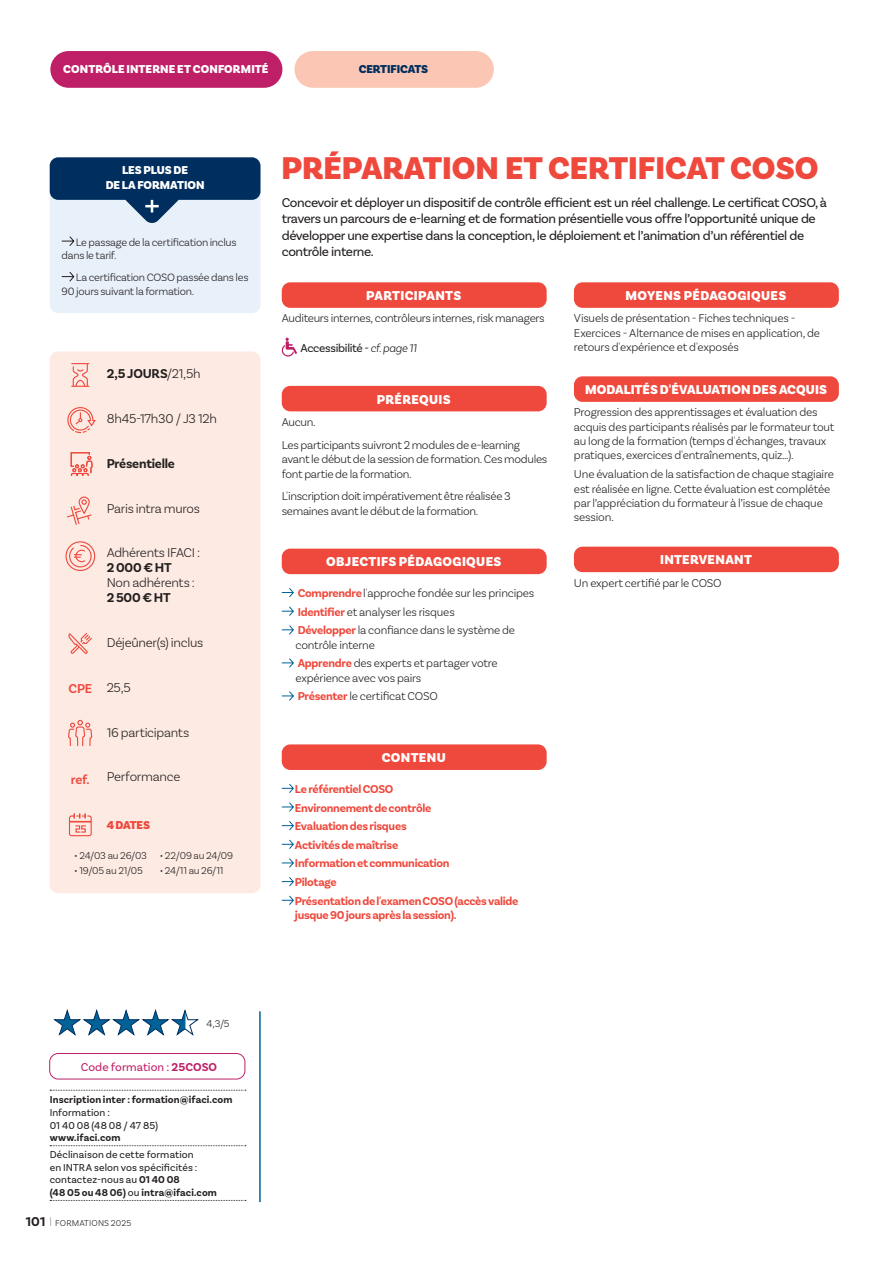
<style>
.page{position:relative;width:893px;height:1263px;background:#fff}
.page>*{position:absolute;margin:0;border:0;box-sizing:border-box;transform-origin:0 0}
.TitreContrInterne{font:900 33px "Basic Sans";color:#ef483c}
.Chapo2025{font:13.5px/16.2px "Basic Sans";letter-spacing:-.03em;color:#231f20}
.t1{font:300 13.5px/15px "Basic Sans";letter-spacing:-.02em;color:#231f20}
.t2{font:900 13.5px "Basic Sans";letter-spacing:.025em;color:#fff}
.t3{font:900 13.5px "Basic Sans";letter-spacing:.005em;color:#fff}
.t4{font:700 13.5px "Basic Sans";letter-spacing:-.015em;color:#231f20}
.t5{font:600 13.5px "Basic Sans";letter-spacing:-.02em;color:#ef483c}
.TexteCourant2025{font:300 12px/14.4px "Basic Sans";letter-spacing:-.02em;color:#231f20}
.TexteCourant2025-2{font:700 12px/14.4px "Basic Sans";letter-spacing:-.02em;color:#ef483c}
.t6{font:900 12px "Basic Sans";letter-spacing:.005em;color:#fff}
.t7{font:12px "Basic Sans";letter-spacing:-.025em;color:#231f20}
.t8{font:12px "Basic Sans";letter-spacing:.005em;color:#bf1f67}
.t9{font:900 12px "Basic Sans";letter-spacing:-.005em;color:#002e5e}
.t10{font:900 12px "Basic Sans";letter-spacing:-.025em;color:#ef483c}
.t11{font:300 11.25px/13.5px "Basic Sans";letter-spacing:-.025em;color:#231f20}
.t12{font:700 10.5px/12.6px "Basic Sans";letter-spacing:.01em;color:#231f20}
.t13{font:300 10.5px "Basic Sans";letter-spacing:-.015em;color:#231f20}
.t14{font:10.5px/12.6px "Basic Sans";letter-spacing:.01em;color:#231f20}
.t15{font:300 9px "Basic Sans";letter-spacing:.015em;color:#231f20}
.s1{font-weight:300}
.s2{font-weight:700}
.s3{font-weight:300;font-style:italic}
.s4{font-weight:700;color:#ef483c}
.s5{font-weight:400}
.s6{font-weight:700;font-size:13.5px}
.s7{font-weight:100;font-size:13.5px}
</style>
<div class="page">
<div style="left:294px;top:51px;width:200px;height:37px;background:#fbc6b4;border-radius:18px"></div>
<div style="left:50px;top:51px;width:232px;height:37px;background:#bf1f67;border-radius:18px"></div>
<div style="left:50px;top:351px;width:210px;height:542px;background:#fdebe3;border-radius:9px"></div>
<svg style="left:50px;top:1090px;width:196px;height:1px"></svg>
<svg style="left:50px;top:1145px;width:196px;height:1px"></svg>
<svg style="left:50px;top:1200px;width:196px;height:1px"></svg>
<div style="left:49px;top:1053px;width:196px;height:26px;border:1px solid #bf1f67;border-radius:9px"></div>
<div style="left:50px;top:157px;width:210px;height:156px;background:#e8f0f9;border-radius:9px"></div>
<div style="left:50px;top:157px;width:210px;height:43px;background:#002e5e;border-radius:9px"></div>
<svg style="left:61px;top:236px;width:14px;height:10px"></svg>
<svg style="left:61px;top:272px;width:14px;height:10px"></svg>
<svg style="left:123px;top:199px;width:58px;height:24px"></svg>
<svg style="left:71px;top:363px;width:18px;height:24px"></svg>
<div style="left:66px;top:541px;width:29px;height:30px;border:1px solid #ef483c;border-radius:50%"></div>
<svg style="left:69px;top:544px;width:23px;height:24px"></svg>
<svg style="left:69px;top:720px;width:23px;height:26px"></svg>
<svg style="left:68px;top:632px;width:24px;height:22px"></svg>
<div style="left:282px;top:282px;width:265px;height:26px;background:#ef483c;border-radius:9px"></div>
<svg style="left:282px;top:338px;width:15px;height:19px"></svg>
<div style="left:282px;top:386px;width:265px;height:25px;background:#ef483c;border-radius:9px"></div>
<div style="left:282px;top:549px;width:265px;height:25px;background:#ef483c;border-radius:9px"></div>
<svg style="left:281px;top:588px;width:13px;height:10px"></svg>
<svg style="left:281px;top:606px;width:13px;height:10px"></svg>
<svg style="left:281px;top:625px;width:13px;height:10px"></svg>
<svg style="left:281px;top:658px;width:13px;height:10px"></svg>
<svg style="left:281px;top:691px;width:13px;height:10px"></svg>
<div style="left:282px;top:744px;width:265px;height:26px;background:#ef483c;border-radius:9px"></div>
<svg style="left:281px;top:783px;width:13px;height:10px"></svg>
<svg style="left:281px;top:802px;width:13px;height:10px"></svg>
<svg style="left:281px;top:821px;width:13px;height:10px"></svg>
<svg style="left:281px;top:839px;width:13px;height:10px"></svg>
<svg style="left:281px;top:858px;width:13px;height:10px"></svg>
<svg style="left:281px;top:877px;width:13px;height:10px"></svg>
<svg style="left:281px;top:895px;width:13px;height:10px"></svg>
<div style="left:574px;top:282px;width:265px;height:26px;background:#ef483c;border-radius:9px"></div>
<div style="left:574px;top:376px;width:265px;height:26px;background:#ef483c;border-radius:9px"></div>
<div style="left:574px;top:547px;width:265px;height:25px;background:#ef483c;border-radius:9px"></div>
<svg style="left:67px;top:407px;width:29px;height:118px"></svg>
<hr style="left:260px;top:1011px;width:1px;height:191px;background:#016298">
<svg style="left:53px;top:1009px;width:146px;height:27px"></svg>
<svg style="left:68px;top:813px;width:24px;height:24px"></svg>
<p class="t6" style="left:63px;top:62px;width:207px">CONTRÔLE INTERNE ET CONFORMITÉ</p>
<p class="t9" style="left:359px;top:62px;width:71px">CERTIFICATS</p>
<p class="t6" style="left:122px;top:163px;width:67px">LES PLUS DE</p>
<p class="t6" style="left:106px;top:177px;width:100px">DE LA FORMATION</p>
<p class="t11" style="left:62px;top:235px;width:176px;text-indent:14px">Le passage de la certification inclus dans le tarif.</p>
<p class="t11" style="left:62px;top:271px;width:188px;text-indent:14px">La certification COSO passée dans les<br>90 jours suivant la formation.</p>
<p class="t5" style="left:69px;top:681px;width:25px">CPE</p>
<p class="t5" style="left:71px;top:771px;width:20px">ref.</p>
<p class="t4" style="left:107px;top:366px;width:96px">2,5 JOURS<span class="s1">/21,5h</span></p>
<p class="t1" style="left:107px;top:411px;width:112px">8h45-17h30 / J3 12h</p>
<p class="t4" style="left:107px;top:455px;width:70px">Présentielle</p>
<p class="t1" style="left:107px;top:500px;width:95px">Paris intra muros</p>
<p class="t1" style="left:107px;top:545px;width:95px">Adhérents IFACI :<br><span class="s2">2 000 € HT<br></span>Non adhérents :<br><span class="s2">2 500 € HT</span></p>
<p class="t1" style="left:107px;top:635px;width:98px">Déjeûner(s) inclus</p>
<p class="t1" style="left:107px;top:680px;width:26px">25,5</p>
<p class="t1" style="left:107px;top:724px;width:84px">16 participants</p>
<p class="t1" style="left:107px;top:769px;width:75px">Performance</p>
<p class="t10" style="left:107px;top:818px;width:45px">4 DATES</p>
<p class="t13" style="left:74px;top:850px;width:74px">• 24/03 au 26/03</p>
<p class="t13" style="left:74px;top:865px;width:70px">• 19/05 au 21/05</p>
<p class="t13" style="left:160px;top:850px;width:75px">• 22/09 au 24/09</p>
<p class="t13" style="left:160px;top:865px;width:65px">• 24/11 au 26/11</p>
<p class="TitreContrInterne" style="left:281px;top:148px;width:539px">PRÉPARATION ET CERTIFICAT COSO</p>
<p class="Chapo2025" style="left:282px;top:195px;width:547px">Concevoir et déployer un dispositif de contrôle efficient est un réel challenge. Le certificat COSO, à travers un parcours de e-learning et de formation présentielle vous offre l’opportunité unique de développer une expertise dans la conception, le déploiement et l’animation d’un référentiel de contrôle interne.</p>
<p class="t2" style="left:366px;top:287px;width:96px">PARTICIPANTS</p>
<p class="TexteCourant2025" style="left:282px;top:311px;width:264px">Auditeurs internes, contrôleurs internes, risk managers</p>
<p class="t7" style="left:300px;top:341px;width:118px">Accessibilité - <span class="s3">cf. page 11</span></p>
<p class="t2" style="left:377px;top:391px;width:76px">PRÉREQUIS</p>
<p class="TexteCourant2025" style="left:282px;top:414px;width:36px">Aucun.</p>
<p class="TexteCourant2025" style="left:282px;top:437px;width:267px">Les participants suivront 2 modules de e-learning avant le début de la session de formation. Ces modules font partie de la formation.</p>
<p class="TexteCourant2025" style="left:282px;top:489px;width:230px">L'inscription doit impérativement être réalisée 3 semaines avant le début de la formation.</p>
<p class="t2" style="left:626px;top:287px;width:162px">MOYENS PÉDAGOGIQUES</p>
<p class="TexteCourant2025" style="left:574px;top:311px;width:248px">Visuels de présentation - Fiches techniques -<br>Exercices - Alternance de mises en application, de retours d'expérience et d'exposés</p>
<p class="t3" style="left:585px;top:381px;width:243px">MODALITÉS D'ÉVALUATION DES ACQUIS</p>
<p class="TexteCourant2025" style="left:574px;top:405px;width:262px">Progression des apprentissages et évaluation des acquis des participants réalisés par le formateur tout au long de la formation (temps d'échanges, travaux pratiques, exercices d'entraînements, quiz…).</p>
<p class="TexteCourant2025" style="left:574px;top:467px;width:261px">Une évaluation de la satisfaction de chaque stagiaire est réalisée en ligne. Cette évaluation est complétée par l’appréciation du formateur à l’issue de chaque session.</p>
<p class="t2" style="left:660px;top:552px;width:93px">INTERVENANT</p>
<p class="TexteCourant2025" style="left:574px;top:575px;width:149px">Un expert certifié par le COSO</p>
<p class="t2" style="left:326px;top:554px;width:177px">OBJECTIFS PÉDAGOGIQUES</p>
<p class="TexteCourant2025" style="left:298px;top:586px;width:238px"><span class="s4">Comprendre</span> l'approche fondée sur les principes</p>
<p class="TexteCourant2025" style="left:298px;top:604px;width:159px"><span class="s4">Identifier</span> et analyser les risques</p>
<p class="TexteCourant2025" style="left:296px;top:623px;width:221px"><span class="s4">Développer</span> la confiance dans le système de contrôle interne</p>
<p class="TexteCourant2025" style="left:296px;top:656px;width:204px"><span class="s4">Apprendre</span> des experts et partager votre expérience avec vos pairs</p>
<p class="TexteCourant2025" style="left:298px;top:689px;width:142px"><span class="s4">Présenter</span> le certificat COSO</p>
<p class="t2" style="left:382px;top:749px;width:65px">CONTENU</p>
<p class="TexteCourant2025-2" style="left:295px;top:782px;width:100px">Le référentiel COSO</p>
<p class="TexteCourant2025-2" style="left:295px;top:800px;width:138px">Environnement de contrôle</p>
<p class="TexteCourant2025-2" style="left:295px;top:819px;width:113px">Evaluation des risques</p>
<p class="TexteCourant2025-2" style="left:295px;top:838px;width:105px">Activités de maîtrise</p>
<p class="TexteCourant2025-2" style="left:295px;top:856px;width:156px">Information et communication</p>
<p class="TexteCourant2025-2" style="left:295px;top:875px;width:43px">Pilotage</p>
<p class="TexteCourant2025-2" style="left:295px;top:894px;width:225px">Présentation de l'examen COSO (accès valide jusque 90 jours après la session).</p>
<p class="t13" style="left:207px;top:1017px;width:25px">4,3/5</p>
<p class="t8" style="left:81px;top:1059px;width:138px">Code formation : <span class="s2">25COSO</span></p>
<p class="t12" style="left:50px;top:1093px;width:184px">Inscription inter : formation@ifaci.com<br><span class="s5">Information :<br>01 40 08 (48 08 / 47 85)<br></span>www.ifaci.com</p>
<p class="t14" style="left:50px;top:1148px;width:149px">Déclinaison de cette formation en INTRA selon vos spécificités :</p>
<p class="t12" style="left:50px;top:1173px;width:169px"><span class="s5">contactez-nous au</span> 01 40 08<br>(48 05 ou 48 06) <span class="s5">ou</span> intra@ifaci.com</p>
<p class="t15" style="left:26px;top:1218px;width:107px"><span class="s6">101</span> <span class="s7">I</span> FORMATIONS 2025</p>
</div>
